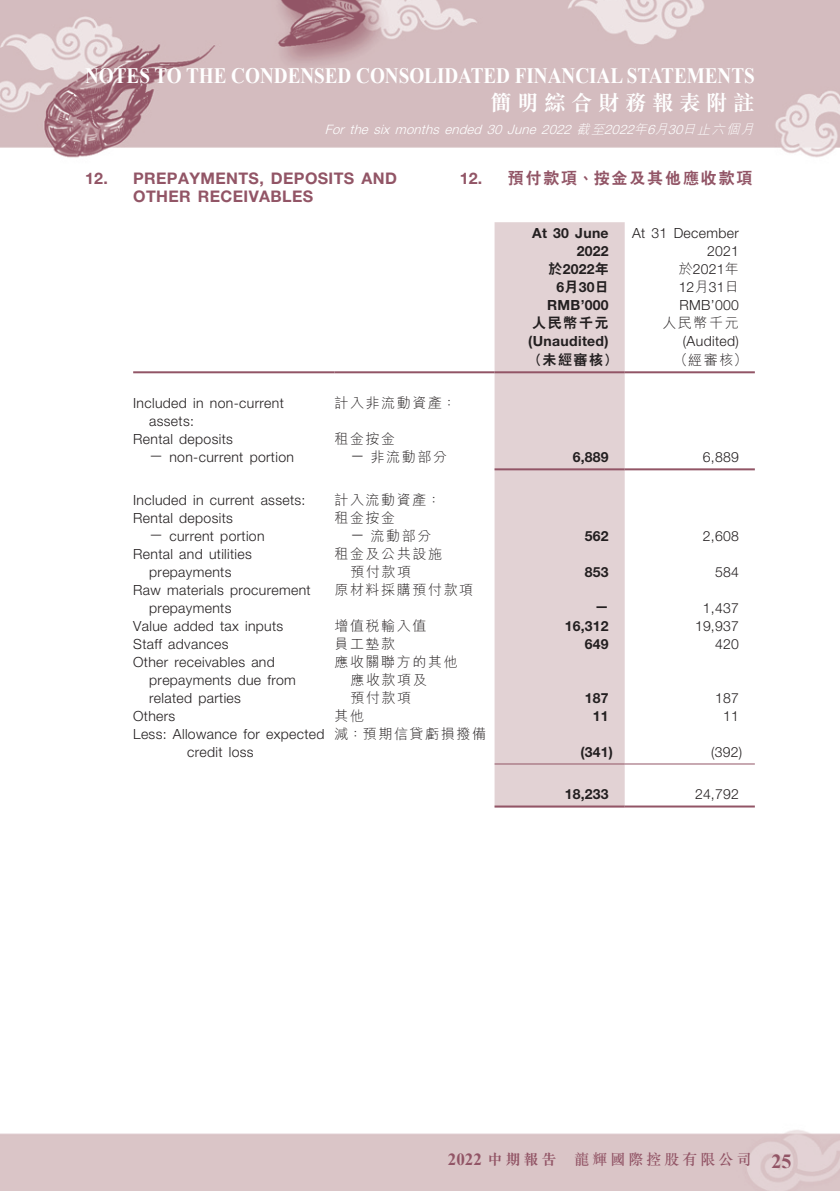
<style>
.page{position:relative;width:840px;height:1191px;background:#fff}
.page>*{position:absolute;margin:0;border:0;box-sizing:border-box;transform-origin:0 0}
.t1{font:700 22px "Times New Roman";color:#fff;scale:.87 1}
.t2{font:700 22px "M Sung HK";letter-spacing:.225em;color:#fff}
._03_H1{font:700 16px "Helvetica Neue LT Std";letter-spacing:.025em;color:#925566}
._03_H1-2{font:800 16px "C Hei 2 HK";letter-spacing:.115em;color:#925566}
.t3{font:500 15px "M Sung HK";letter-spacing:.2em;color:#925566}
._15_Table_Stub{font:300 14px/18px "Helvetica Neue LT Std";letter-spacing:.025em;color:#231f20}
._15_Table_Stub-2{font:300 14px/18px "M Hei HK";letter-spacing:.115em;color:#231f20}
._01_Body_Text{font:300 14px/18px "Helvetica Neue LT Std";letter-spacing:.015em;color:#231f20;text-align:right}
._01_Body_Text-2{font:700 14px/18px "Helvetica Neue LT Std";letter-spacing:.015em;color:#231f20;text-align:right}
._01_Body_Text-3{font:800 14px "C Hei 2 HK";letter-spacing:.115em;color:#231f20}
._01_Body_Text-4{font:300 14px "M Hei HK";letter-spacing:.115em;color:#231f20}
.t4{font:italic 300 13px "Helvetica Neue LT Std";color:#fff}
.s1{font-family:"M Hei HK"}
.s2{font-family:"Helvetica Neue LT Std";font-weight:700}
.s3{font-family:"C Hei 2 HK";font-weight:800}
.s4{font-family:"Helvetica Neue LT Std"}
.s5{font-family:"Times New Roman";font-weight:700;font-size:17px}
.s6{font-weight:700}
.s7{font-family:"Times New Roman";font-weight:700;font-size:20px}
</style>
<div class="page">
<img style="left:1px;top:0;width:838px;height:1191px">
<div style="left:494px;top:222px;width:130px;height:583px;background:#e2d2d4"></div>
<hr style="left:133px;top:371px;width:201px;height:2px;background:#925566">
<hr style="left:334px;top:371px;width:160px;height:2px;background:#925566">
<hr style="left:494px;top:371px;width:130px;height:2px;background:#925566">
<hr style="left:624px;top:371px;width:130px;height:2px;background:#925566">
<hr style="left:494px;top:468px;width:130px;height:2px;background:#925566">
<hr style="left:624px;top:468px;width:130px;height:2px;background:#925566">
<hr style="left:494px;top:763px;width:130px;height:1px;background:#925566">
<hr style="left:624px;top:763px;width:130px;height:1px;background:#925566">
<hr style="left:494px;top:805px;width:130px;height:2px;background:#925566">
<hr style="left:624px;top:805px;width:130px;height:2px;background:#925566">
<h1 class="t1" style="left:85px;top:60px;width:770px">NOTES TO THE CONDENSED CONSOLIDATED FINANCIAL STATEMENTS</h1>
<h1 class="t2" style="left:489px;top:87px;width:266px">簡明綜合財務報表附註</h1>
<p class="t4" style="left:324px;top:122px;width:434px">For the six months ended 30 June 2022 <span class="s1">截至</span>2022<span class="s1">年</span>6<span class="s1">月</span>30<span class="s1">日止六個月</span></p>
<p class="_03_H1" style="left:85px;top:169px;width:313px">12. PREPAYMENTS, DEPOSITS AND</p>
<p class="_03_H1-2" style="left:459px;top:168px;width:294px"><span class="s2">12.</span> 預付款項、按金及其他應收款項</p>
<p class="_03_H1" style="left:133px;top:187px;width:181px">OTHER RECEIVABLES</p>
<p class="_01_Body_Text-2" style="left:532px;top:224px;width:78px">At 30 June<br>2022</p>
<p class="_01_Body_Text" style="left:631px;top:224px;width:108px">At 31 December<br>2021</p>
<p class="_01_Body_Text-2" style="left:548px;top:260px;width:62px;text-align:center"><span class="s3">於</span>2022<span class="s3">年<br></span>6<span class="s3">月</span>30<span class="s3">日</span></p>
<p class="_01_Body_Text" style="left:678px;top:260px;width:62px;text-align:left"><span class="s1">於</span>2021<span class="s1">年<br></span>12<span class="s1">月</span>31<span class="s1">日</span></p>
<p class="_01_Body_Text-2" style="left:547px;top:296px;width:63px">RMB’000</p>
<p class="_01_Body_Text" style="left:679px;top:296px;width:61px">RMB’000</p>
<p class="_01_Body_Text-3" style="left:532px;top:314px;width:78px">人民幣千元</p>
<p class="_01_Body_Text-4" style="left:662px;top:313px;width:78px">人民幣千元</p>
<p class="_01_Body_Text-2" style="left:528px;top:332px;width:82px">(Unaudited)</p>
<p class="_01_Body_Text" style="left:682px;top:332px;width:57px">(Audited)</p>
<p class="_01_Body_Text-3" style="left:528px;top:350px;width:91px">（未經審核）</p>
<p class="_01_Body_Text-4" style="left:673px;top:349px;width:75px">（經審核）</p>
<p class="_15_Table_Stub" style="left:149px;top:393px;width:136px;text-indent:-16px">Included in non-current assets:</p>
<p class="_15_Table_Stub-2" style="left:334px;top:393px;width:123px">計入非流動資產：</p>
<p class="_15_Table_Stub" style="left:133px;top:429px;width:101px">Rental deposits</p>
<p class="_15_Table_Stub" style="left:149px;top:447px;width:146px">— non-current portion</p>
<p class="_15_Table_Stub-2" style="left:334px;top:429px;width:62px">租金按金</p>
<p class="_15_Table_Stub-2" style="left:350px;top:447px;width:98px"><span class="s4">—</span> 非流動部分</p>
<p class="_01_Body_Text-2" style="left:572px;top:447px;width:37px">6,889</p>
<p class="_01_Body_Text" style="left:702px;top:447px;width:37px">6,889</p>
<p class="_15_Table_Stub" style="left:133px;top:490px;width:174px">Included in current assets:</p>
<p class="_15_Table_Stub-2" style="left:334px;top:490px;width:108px">計入流動資產：</p>
<p class="_15_Table_Stub" style="left:133px;top:508px;width:101px">Rental deposits</p>
<p class="_15_Table_Stub-2" style="left:334px;top:508px;width:62px">租金按金</p>
<p class="_15_Table_Stub" style="left:149px;top:526px;width:117px">— current portion</p>
<p class="_15_Table_Stub-2" style="left:350px;top:526px;width:83px"><span class="s4">—</span> 流動部分</p>
<p class="_01_Body_Text-2" style="left:584px;top:526px;width:25px">562</p>
<p class="_01_Body_Text" style="left:702px;top:526px;width:37px">2,608</p>
<p class="_15_Table_Stub" style="left:133px;top:544px;width:120px;text-align:center">Rental and utilities prepayments</p>
<p class="_15_Table_Stub-2" style="left:350px;top:544px;width:93px;text-indent:-16px">租金及公共設施預付款項</p>
<p class="_01_Body_Text-2" style="left:584px;top:562px;width:25px">853</p>
<p class="_01_Body_Text" style="left:714px;top:562px;width:25px">584</p>
<p class="_15_Table_Stub" style="left:149px;top:580px;width:163px;text-indent:-16px">Raw materials procurement prepayments</p>
<p class="_15_Table_Stub-2" style="left:334px;top:580px;width:140px">原材料採購預付款項</p>
<p class="_01_Body_Text-2" style="left:594px;top:597px;width:15px">—</p>
<p class="_01_Body_Text" style="left:702px;top:598px;width:37px">1,437</p>
<p class="_15_Table_Stub" style="left:133px;top:616px;width:151px">Value added tax inputs</p>
<p class="_15_Table_Stub-2" style="left:334px;top:616px;width:93px">增值稅輸入值</p>
<p class="_01_Body_Text-2" style="left:564px;top:616px;width:45px">16,312</p>
<p class="_01_Body_Text" style="left:694px;top:616px;width:45px">19,937</p>
<p class="_15_Table_Stub" style="left:133px;top:634px;width:97px">Staff advances</p>
<p class="_15_Table_Stub-2" style="left:334px;top:634px;width:62px">員工墊款</p>
<p class="_01_Body_Text-2" style="left:584px;top:634px;width:25px">649</p>
<p class="_01_Body_Text" style="left:714px;top:634px;width:25px">420</p>
<p class="_15_Table_Stub" style="left:149px;top:652px;width:148px;text-indent:-16px">Other receivables and prepayments due from related parties</p>
<p class="_15_Table_Stub-2" style="left:350px;top:652px;width:109px;text-indent:-16px">應收關聯方的其他應收款項及<br>預付款項</p>
<p class="_01_Body_Text-2" style="left:584px;top:688px;width:25px">187</p>
<p class="_01_Body_Text" style="left:714px;top:688px;width:25px">187</p>
<p class="_15_Table_Stub" style="left:133px;top:706px;width:44px">Others</p>
<p class="_15_Table_Stub-2" style="left:334px;top:706px;width:31px">其他</p>
<p class="_01_Body_Text-2" style="left:592px;top:706px;width:17px">11</p>
<p class="_01_Body_Text" style="left:722px;top:706px;width:17px">11</p>
<p class="_15_Table_Stub" style="left:187px;top:724px;width:139px;text-indent:-54px">Less: Allowance for expected credit loss</p>
<p class="_15_Table_Stub-2" style="left:334px;top:724px;width:153px">減：預期信貸虧損撥備</p>
<p class="_01_Body_Text-2" style="left:580px;top:742px;width:34px">(341)</p>
<p class="_01_Body_Text" style="left:711px;top:742px;width:32px">(392)</p>
<p class="_01_Body_Text-2" style="left:564px;top:784px;width:45px">18,233</p>
<p class="_01_Body_Text" style="left:694px;top:784px;width:45px">24,792</p>
<p class="t3" style="left:447px;top:1148px;width:345px"><span class="s5">2022</span> <span class="s6">中期報告</span> 龍輝國際控股有限公司 <span class="s7">25</span></p>
</div>
